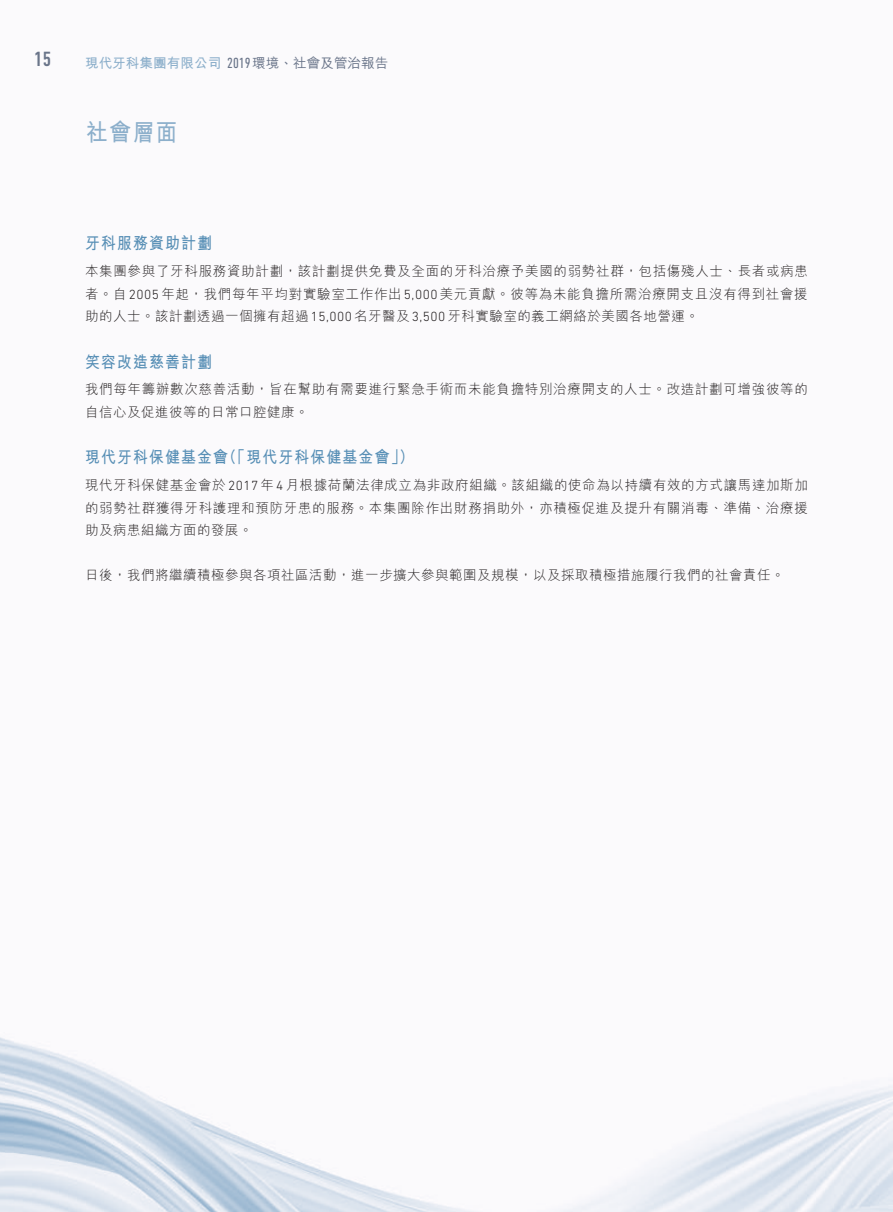
<style>
.page{position:relative;width:893px;height:1212px;background:#fff}
.page>*{position:absolute;margin:0;border:0;box-sizing:border-box;transform-origin:0 0}
.副主標題{font:700 24px "M Hei HK";color:#8cafcb;scale:.9 1}
.t1{font:500 condensed 21px "DIN Next LT Pro";color:#697489}
._4__副標題{font:700 16.5px "M Hei HK";letter-spacing:.08em;color:#568eb5;scale:.9 1}
.t2{font:700 13.65px "M Hei HK";letter-spacing:.005em;color:#8cafcb}
._1__內文{font:300 13.5px/22.5px "M Hei HK";letter-spacing:.035em;color:#231f20;text-align:justify}
.s1{font-family:"DIN Next LT Pro";font-weight:400;font-stretch:condensed;font-size:15px;color:#697489}
.s2{font-weight:500;color:#697489}
.s3{font-family:"M Hei HKS";font-weight:500;color:#697489}
.s4{font-family:"DIN Next LT Pro"}
</style>
<div class="page">
<img style="left:0;top:1037px;width:892px;height:175px">
<h2 class="t1" style="left:34px;top:47px;width:19px">15</h2>
<p class="t2" style="left:85px;top:53px;width:305px">現代牙科集團有限公司 <span class="s1">2019</span><span class="s2">環境</span><span class="s3">、</span><span class="s2">社會及管治報告</span></p>
<p class="副主標題" style="left:86px;top:114px;width:103px">社會層面</p>
<p class="_4__副標題" style="left:85px;top:231px;width:143px">牙科服務資助計劃</p>
<p class="_1__內文" style="left:85px;top:260px;width:724px">本集團參與了牙科服務資助計劃，該計劃提供免費及全面的牙科治療予美國的弱勢社群，包括傷殘人士、長者或病患者。自<span class="s4">2005</span>年起，我們每年平均對實驗室工作作出<span class="s4">5,000</span>美元貢獻。彼等為未能負擔所需治療開支且沒有得到社會援助的人士。該計劃透過一個擁有超過<span class="s4">15,000</span>名牙醫及<span class="s4">3,500</span>牙科實驗室的義工網絡於美國各地營運。</p>
<p class="_4__副標題" style="left:85px;top:350px;width:143px">笑容改造慈善計劃</p>
<p class="_1__內文" style="left:85px;top:378px;width:724px">我們每年籌辦數次慈善活動，旨在幫助有需要進行緊急手術而未能負擔特別治療開支的人士。改造計劃可增強彼等的自信心及促進彼等的日常口腔健康。</p>
<p class="_4__副標題" style="left:222px;top:445px;width:215px">（「現代牙科保健基金會 (「</p>
<p class="_4__副標題" style="left:85px;top:445px;width:160px">現代牙科保健基金會</p>
<p class="_1__內文" style="left:85px;top:474px;width:724px">現代牙科保健基金會於<span class="s4">2017</span>年<span class="s4">4</span>月根據荷蘭法律成立為非政府組織。該組織的使命為以持續有效的方式讓馬達加斯加的弱勢社群獲得牙科護理和預防牙患的服務。本集團除作出財務捐助外，亦積極促進及提升有關消毒、準備、治療援助及病患組織方面的發展。</p>
<p class="_1__內文" style="left:85px;top:564px;width:701px">日後，我們將繼續積極參與各項社區活動，進一步擴大參與範圍及規模，以及採取積極措施履行我們的社會責任。</p>
</div>
